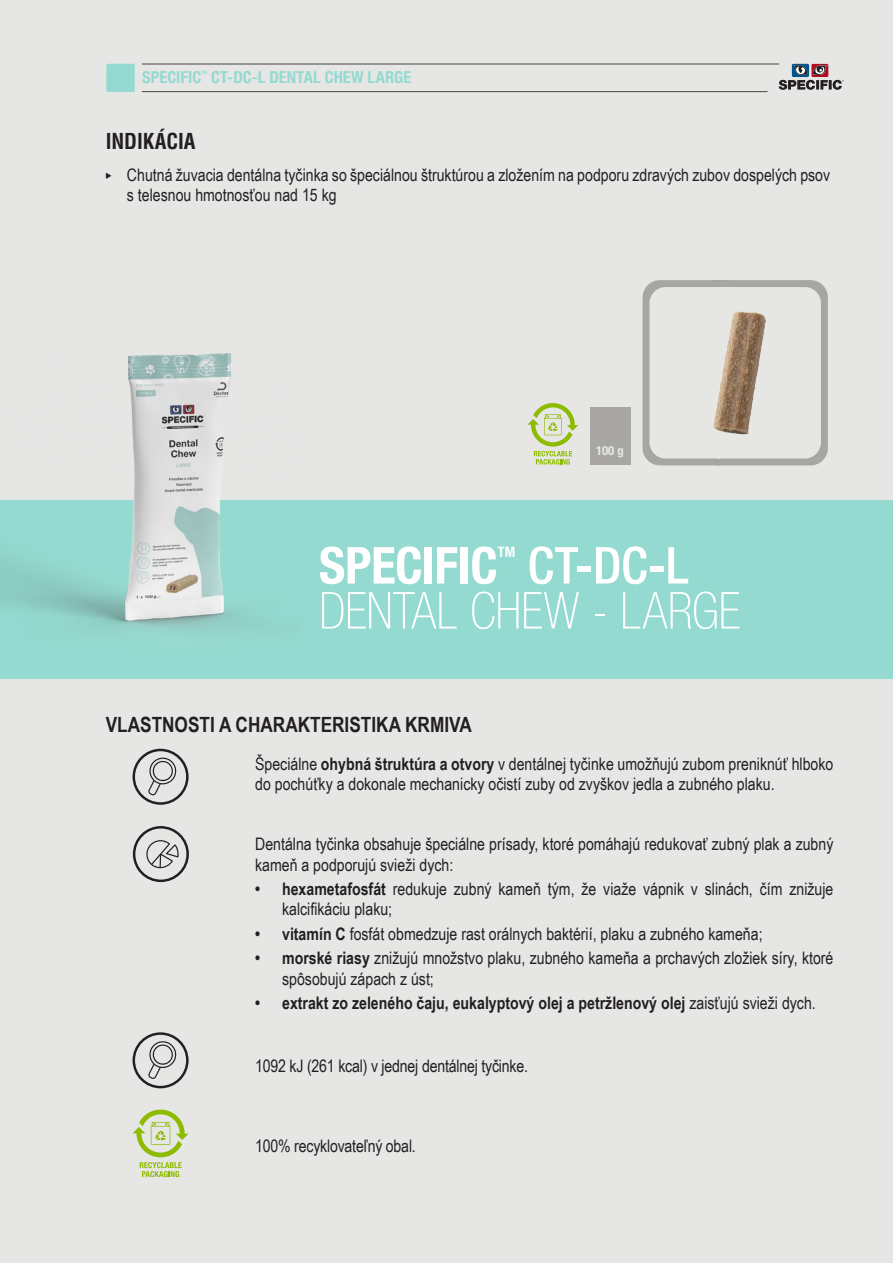
<style>
.page{position:relative;width:893px;height:1263px;background:#e6e7e5}
.page>*{position:absolute;margin:0;border:0;box-sizing:border-box;transform-origin:0 0}
.t1{font:100 condensed 51px "Specifica 37";letter-spacing:-.005em;color:#fff}
.t2{font:condensed 51px "Specifica 77";letter-spacing:-.01em;color:#fff}
.t3{font:500 condensed 51px "Specifica 67";color:#fff}
.t4{font:700 21px "Arial Narrow";color:#231f20}
.t5{font:700 21px "Switzerland Condensed";color:#231f20}
.t6{font:17.25px/20.2px "Arial Narrow";color:#231f20}
.t7{font:700 17.25px "Arial Narrow";color:#231f20}
.t8{font:condensed 16.5px "Specifica 77";letter-spacing:.005em;color:#94dad0}
.t9{font:condensed 14.25px "Specifica 77";color:#fff}
.t10{font:condensed 12.75px "Specifica 77";color:#e6e7e5}
.t11{font:condensed 4.65px "Specifica 77";color:#94dad0}
.s1{font-weight:700}
.s2{font-weight:400}
</style>
<div class="page">
<svg style="left:779px;top:63px;width:65px;height:27px"></svg>
<hr style="left:142px;top:64px;width:637px;height:1px;background:#454443">
<hr style="left:142px;top:91px;width:625px;height:1px;background:#454443">
<svg style="left:106px;top:64px;width:29px;height:28px"></svg>
<div style="left:0;top:501px;width:893px;height:178px;background:#94dad0"></div>
<svg style="left:527px;top:403px;width:50px;height:62px"></svg>
<svg style="left:133px;top:826px;width:56px;height:56px"></svg>
<svg style="left:133px;top:749px;width:56px;height:56px"></svg>
<svg style="left:133px;top:1032px;width:56px;height:56px"></svg>
<svg style="left:133px;top:1109px;width:56px;height:68px"></svg>
<div style="left:590px;top:407px;width:41px;height:58px;background:#a7a6a5"></div>
<img style="left:0;top:353px;width:303px;height:275px">
<svg style="left:643px;top:280px;width:185px;height:185px"></svg>
<p class="t8" style="left:142px;top:67px;width:61px">SPECIFIC</p>
<p class="t11" style="left:201px;top:70px;width:7px">TM</p>
<p class="t8" style="left:211px;top:67px;width:202px">CT-DC-L DENTAL CHEW LARGE</p>
<p class="t5" style="left:106px;top:128px;width:91px">INDIKÁCIA</p>
<p class="t6" style="left:127px;top:164px;width:705px">Chutná žuvacia dentálna tyčinka so špeciálnou štruktúrou a zložením na podporu zdravých zubov dospelých psov s telesnou hmotnosťou nad 15 kg</p>
<p class="t10" style="left:596px;top:442px;width:29px">100 g</p>
<h1 class="t2" style="left:319px;top:534px;width:180px">SPECIFIC</h1>
<p class="t9" style="left:498px;top:543px;width:19px">TM</p>
<h1 class="t3" style="left:527px;top:535px;width:163px">CT-DC-L</h1>
<h1 class="t1" style="left:319px;top:582px;width:423px">DENTAL CHEW - LARGE</h1>
<p class="t4" style="left:106px;top:708px;width:368px">VLASTNOSTI A CHARAKTERISTIKA KRMIVA</p>
<p class="t6" style="left:255px;top:753px;width:580px">Špeciálne <span class="s1">ohybná štruktúra a otvory</span> v dentálnej tyčinke umožňujú zubom preniknúť hlboko do pochúťky a dokonale mechanicky očistí zuby od zvyškov jedla a zubného plaku.</p>
<p class="t6" style="left:255px;top:833px;width:580px">Dentálna tyčinka obsahuje špeciálne prísady, ktoré pomáhajú redukovať zubný plak a zubný kameň a podporujú svieži dych:</p>
<p class="t6" style="left:282px;top:878px;width:553px;text-indent:-27px"><span class="s1">• hexametafosfát</span> redukuje zubný kameň tým, že viaže vápnik v slinách, čím znižuje kalcifikáciu plaku;</p>
<p class="t6" style="left:255px;top:923px;width:509px"><span class="s1">• vitamín C</span> fosfát obmedzuje rast orálnych baktérií, plaku a zubného kameňa;</p>
<p class="t6" style="left:282px;top:947px;width:553px;text-indent:-27px"><span class="s1">• morské riasy</span> znižujú množstvo plaku, zubného kameňa a prchavých zložiek síry, ktoré spôsobujú zápach z úst;</p>
<p class="t7" style="left:255px;top:990px;width:562px">• extrakt zo zeleného čaju, eukalyptový olej a petržlenový olej <span class="s2">zaisťujú svieži dych.</span></p>
<p class="t6" style="left:255px;top:1055px;width:274px">1092 kJ (261 kcal) v jednej dentálnej tyčinke.</p>
<p class="t6" style="left:255px;top:1135px;width:162px">100% recyklovateľný obal.</p>
</div>
